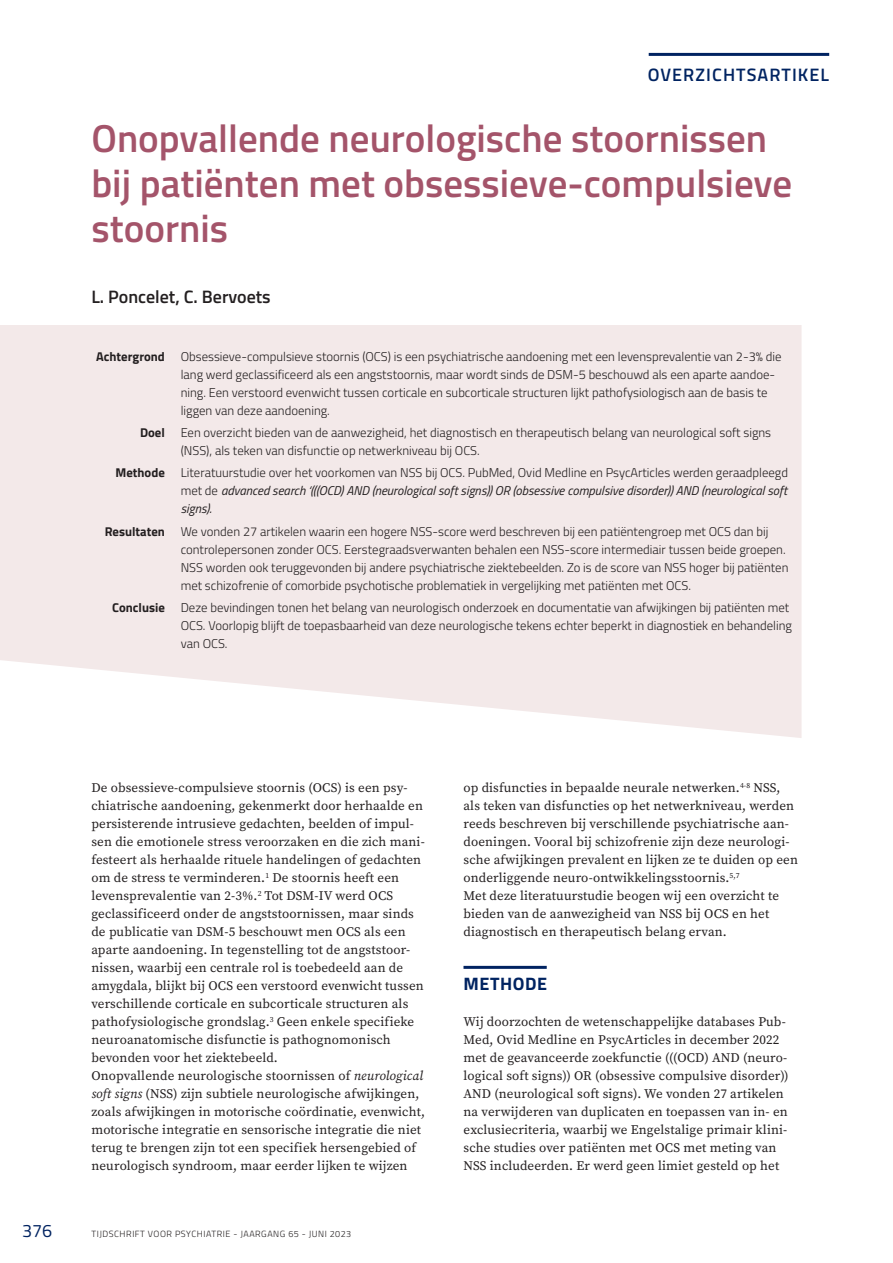
<style>
.page{position:relative;width:893px;height:1263px;background:#fff}
.page>*{position:absolute;margin:0;border:0;box-sizing:border-box;transform-origin:0 0}
.t1{font:600 39px/45px "Titillium Web";color:#a4546a}
.t2{font:600 18px "Titillium Web";color:#231f20}
.t3{font:600 18px "Titillium Web";letter-spacing:.06em;color:#002361}
.t4{font:700 18px "Titillium Web";letter-spacing:.03em;color:#002361}
.t5{font:18px "Titillium Web";color:#002361}
.t6{font:13.2px/18px "Source Serif Variable";letter-spacing:.01em;color:#231f20}
.t7{font:300 12.75px/18px "Titillium Web";color:#231f20}
.t8{font:italic 12.75px/18px "Titillium Web";color:#231f20;text-align:justify}
.t9{font:300 9px "Titillium Web";letter-spacing:.06em;color:#231f20}
.s1{font-weight:700}
.s2{font-weight:700;font-style:normal}
.s3{font-weight:300;font-style:normal}
.s4{font-style:italic}
</style>
<div class="page">
<svg style="left:0;top:325px;width:801px;height:413px;background:#f4ebeb"></svg>
<hr style="left:463px;top:966px;width:84px;height:3px;background:#002361">
<hr style="left:649px;top:53px;width:180px;height:3px;background:#002361">
<h2 class="t3" style="left:648px;top:62px;width:183px">OVERZICHTSARTIKEL</h2>
<h1 class="t1" style="left:91px;top:114px;width:702px">Onopvallende neurologische stoornissen bij patiënten met obsessieve-compulsieve stoornis</h1>
<h2 class="t2" style="left:91px;top:284px;width:181px">L. Poncelet, C. Bervoets</h2>
<p class="t7" style="left:181px;top:347px;width:602px;text-indent:-84px"><span class="s1">Achtergrond</span> Obsessieve-compulsieve stoornis (OCS) is een psychiatrische aandoening met een levensprevalentie van 2-3% die lang werd geclassificeerd als een angststoornis, maar wordt sinds de DSM-5 beschouwd als een aparte aandoe&shy;ning. Een verstoord evenwicht tussen corticale en subcorticale structuren lijkt pathofysiologisch aan de basis te liggen van deze aandoening.</p>
<p class="t7" style="left:181px;top:423px;width:592px;text-indent:-41px"><span class="s1">Doel</span> Een overzicht bieden van de aanwezigheid, het diagnostisch en therapeutisch belang van neurological soft signs (NSS), als teken van disfunctie op netwerkniveau bij OCS.</p>
<p class="t8" style="left:181px;top:463px;width:609px;text-indent:-65px"><span class="s2">Methode</span> <span class="s3">Literatuurstudie over het voorkomen van NSS bij OCS. PubMed, Ovid Medline en PsycArticles werden geraadpleegd met de</span> advanced search ‘(((OCD) AND (neurological soft signs)) OR (obsessive compulsive disorder)) AND (neurological soft signs).</p>
<p class="t7" style="left:181px;top:521px;width:609px;text-indent:-76px"><span class="s1">Resultaten</span> We vonden 27 artikelen waarin een hogere NSS-score werd beschreven bij een patiëntengroep met OCS dan bij controlepersonen zonder OCS. Eerstegraadsverwanten behalen een NSS-score intermediair tussen beide groepen.<br>NSS worden ook teruggevonden bij andere psychiatrische ziektebeelden. Zo is de score van NSS hoger bij patiënten met schizofrenie of comorbide psychotische problematiek in vergelijking met patiënten met OCS.</p>
<p class="t7" style="left:181px;top:598px;width:613px;text-indent:-68px"><span class="s1">Conclusie</span> Deze bevindingen tonen het belang van neurologisch onderzoek en documentatie van afwijkingen bij patiënten met<br>OCS. Voorlopig blijft de toepasbaarheid van deze neurologische tekens echter beperkt in diagnostiek en behandeling van OCS.</p>
<p class="t6" style="left:91px;top:779px;width:335px">De obsessieve-compulsieve stoornis (OCS) is een psy&shy;chiatrische aandoening, gekenmerkt door herhaalde en persisterende intrusieve gedachten, beelden of impul&shy;sen die emotionele stress veroorzaken en die zich mani&shy;festeert als herhaalde rituele handelingen of gedachten om de stress te verminderen.<sup>1</sup> De stoornis heeft een levensprevalentie van 2-3%.<sup>2</sup> Tot DSM-IV werd OCS geclassificeerd onder de angststoornissen, maar sinds de publicatie van DSM-5 beschouwt men OCS als een aparte aandoening. In tegenstelling tot de angststoor&shy;nissen, waarbij een centrale rol is toebedeeld aan de amygdala, blijkt bij OCS een verstoord evenwicht tussen verschillende corticale en subcorticale structuren als pathofysiologische grondslag.<sup>3</sup> Geen enkele specifieke neuroanatomische disfunctie is pathognomonisch bevonden voor het ziektebeeld.<br>Onopvallende neurologische stoornissen of <span class="s4">neurological soft signs</span> (NSS) zijn subtiele neurologische afwijkingen, zoals afwijkingen in motorische coördinatie, evenwicht, motorische integratie en sensorische integratie die niet terug te brengen zijn tot een specifiek hersengebied of neurologisch syndroom, maar eerder lijken te wijzen</p>
<p class="t6" style="left:463px;top:779px;width:336px">op disfuncties in bepaalde neurale netwerken.<sup>4-8</sup> NSS, als teken van disfuncties op het netwerkniveau, werden reeds beschreven bij verschillende psychiatrische aan&shy;doeningen. Vooral bij schizofrenie zijn deze neurologi&shy;sche afwijkingen prevalent en lijken ze te duiden op een onderliggende neuro-ontwikkelingsstoornis.<sup>5,7<br></sup>Met deze literatuurstudie beogen wij een overzicht te bieden van de aanwezigheid van NSS bij OCS en het diagnostisch en therapeutisch belang ervan.</p>
<h2 class="t4" style="left:464px;top:970px;width:85px">METHODE</h2>
<p class="t6" style="left:463px;top:1013px;width:327px">Wij doorzochten de wetenschappelijke databases Pub-Med, Ovid Medline en PsycArticles in december 2022 met de geavanceerde zoekfunctie (((OCD) AND (neuro&shy;logical soft signs)) OR (obsessive compulsive disorder))<br>AND (neurological soft signs). We vonden 27 artikelen na verwijderen van duplicaten en toepassen van in- en exclusiecriteria, waarbij we Engelstalige primair klini&shy;sche studies over patiënten met OCS met meting van NSS includeerden. Er werd geen limiet gesteld op het</p>
<h2 class="t5" style="left:22px;top:1218px;width:32px">376</h2>
<p class="t9" style="left:91px;top:1228px;width:261px">TIJDSCHRIFT VOOR PSYCHIATRIE - JAARGANG 65 - JUNI 2023</p>
</div>
